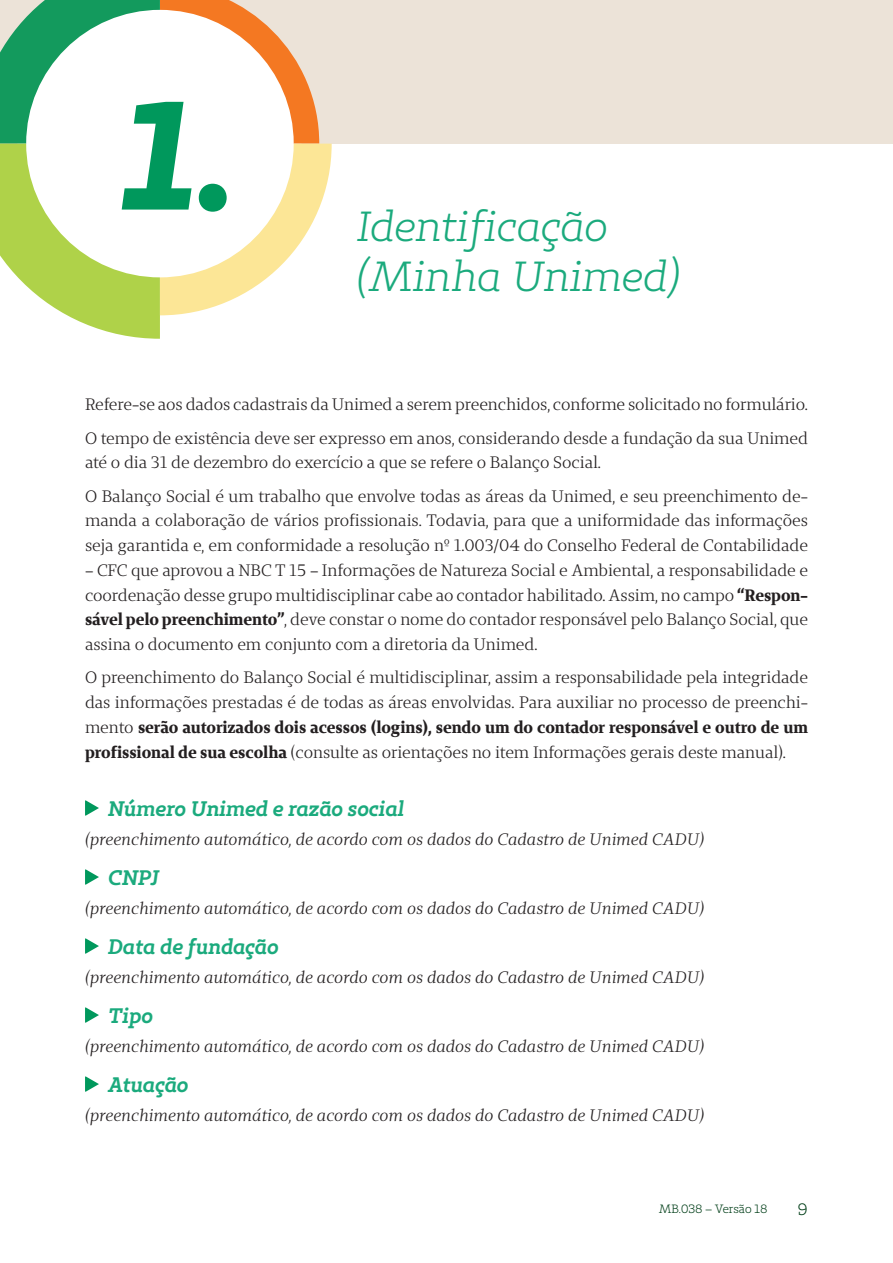
<style>
.page{position:relative;width:893px;height:1263px;background:#fff}
.page>*{position:absolute;margin:0;border:0;box-sizing:border-box;transform-origin:0 0}
.t1{font:italic 153.9px "Unimed Slab 2020 Bold";color:#00985c}
.t2{font:italic 42px/50.4px "Unimed Slab 2020 Book";color:#1baa7d}
.t3{font:italic 700 21px "Unimed Slab 2020 Semi";color:#1baa7d}
.t4{font:16.5px/24.8px "Unimed Serif 2020 Book";letter-spacing:-.005em;color:#231f20}
.t5{font:italic 16.5px "Unimed Serif 2020 Book";color:#231f20}
.t6{font:16.5px "Unimed Serif 2020 Bold";letter-spacing:-.005em;color:#231f20}
.t7{font:16.5px "Unimed Slab 2020 Book";color:#003e18}
.t8{font:12px "Unimed Slab 2020 Book";letter-spacing:-.005em;color:#003e18}
.s1{font-family:"Unimed Serif 2020 Bold"}
.s2{font-family:"Unimed Serif 2020 Book"}
</style>
<div class="page">
<div style="left:0;top:0;width:893px;height:143px;background:#ece3d8"></div>
<svg style="left:85px;top:800px;width:14px;height:16px"></svg>
<svg style="left:85px;top:869px;width:14px;height:16px"></svg>
<svg style="left:85px;top:938px;width:14px;height:16px"></svg>
<svg style="left:85px;top:1007px;width:14px;height:16px"></svg>
<svg style="left:85px;top:1076px;width:14px;height:16px"></svg>
<svg style="left:0;top:0;width:332px;height:339px"></svg>
<h1 class="t1" style="left:122px;top:53px;width:114px">1.</h1>
<h2 class="t2" style="left:357px;top:201px;width:324px">Identificação (Minha Unimed)</h2>
<p class="t4" style="left:85px;top:388px;width:724px;line-height:33.3px">Refere-se aos dados cadastrais da Unimed a serem preenchidos, conforme solicitado no formulário.<br>O tempo de existência deve ser expresso em anos, considerando desde a fundação da sua Unimed</p>
<p class="t4" style="left:85px;top:446px;width:724px;line-height:33.3px">até o dia 31 de dezembro do exercício a que se refere o Balanço Social.<br>O Balanço Social é um trabalho que envolve todas as áreas da Unimed, e seu preenchimento de-</p>
<p class="t4" style="left:85px;top:508px;width:724px">manda a colaboração de vários profissionais. Todavia, para que a uniformidade das informações seja garantida e, em conformidade a resolução nº 1.003/04 do Conselho Federal de Contabilidade</p>
<p class="t4" style="left:85px;top:557px;width:724px;text-align:justify">– CFC que aprovou a NBC T 15 – Informações de Natureza Social e Ambiental, a responsabilidade e coordenação desse grupo multidisciplinar cabe ao contador habilitado. Assim, no campo <span class="s1">“Respon&shy;sável pelo preenchimento”</span>, deve constar o nome do contador responsável pelo Balanço Social, que assina o documento em conjunto com a diretoria da Unimed.</p>
<p class="t4" style="left:85px;top:665px;width:724px">O preenchimento do Balanço Social é multidisciplinar, assim a responsabilidade pela integridade das informações prestadas é de todas as áreas envolvidas. Para auxiliar no processo de preenchi-</p>
<p class="t6" style="left:85px;top:716px;width:724px"><span class="s2">mento</span> serão autorizados dois acessos (logins), sendo um do contador responsável e outro de um</p>
<p class="t4" style="left:85px;top:739px;width:702px"><span class="s1">profissional de sua escolha</span> (consulte as orientações no item Informações gerais deste manual).</p>
<p class="t3" style="left:108px;top:794px;width:298px">Número Unimed e razão social</p>
<p class="t5" style="left:85px;top:828px;width:620px">(preenchimento automático, de acordo com os dados do Cadastro de Unimed CADU)</p>
<p class="t3" style="left:108px;top:863px;width:52px">CNPJ</p>
<p class="t5" style="left:85px;top:897px;width:620px">(preenchimento automático, de acordo com os dados do Cadastro de Unimed CADU)</p>
<p class="t3" style="left:108px;top:932px;width:172px">Data de fundação</p>
<p class="t5" style="left:85px;top:966px;width:620px">(preenchimento automático, de acordo com os dados do Cadastro de Unimed CADU)</p>
<p class="t3" style="left:108px;top:1001px;width:46px">Tipo</p>
<p class="t5" style="left:85px;top:1035px;width:620px">(preenchimento automático, de acordo com os dados do Cadastro de Unimed CADU)</p>
<p class="t3" style="left:108px;top:1070px;width:82px">Atuação</p>
<p class="t5" style="left:85px;top:1104px;width:620px">(preenchimento automático, de acordo com os dados do Cadastro de Unimed CADU)</p>
<p class="t8" style="left:659px;top:1201px;width:110px">MB.038 – Versão 18</p>
<p class="t7" style="left:798px;top:1199px;width:12px">9</p>
</div>
